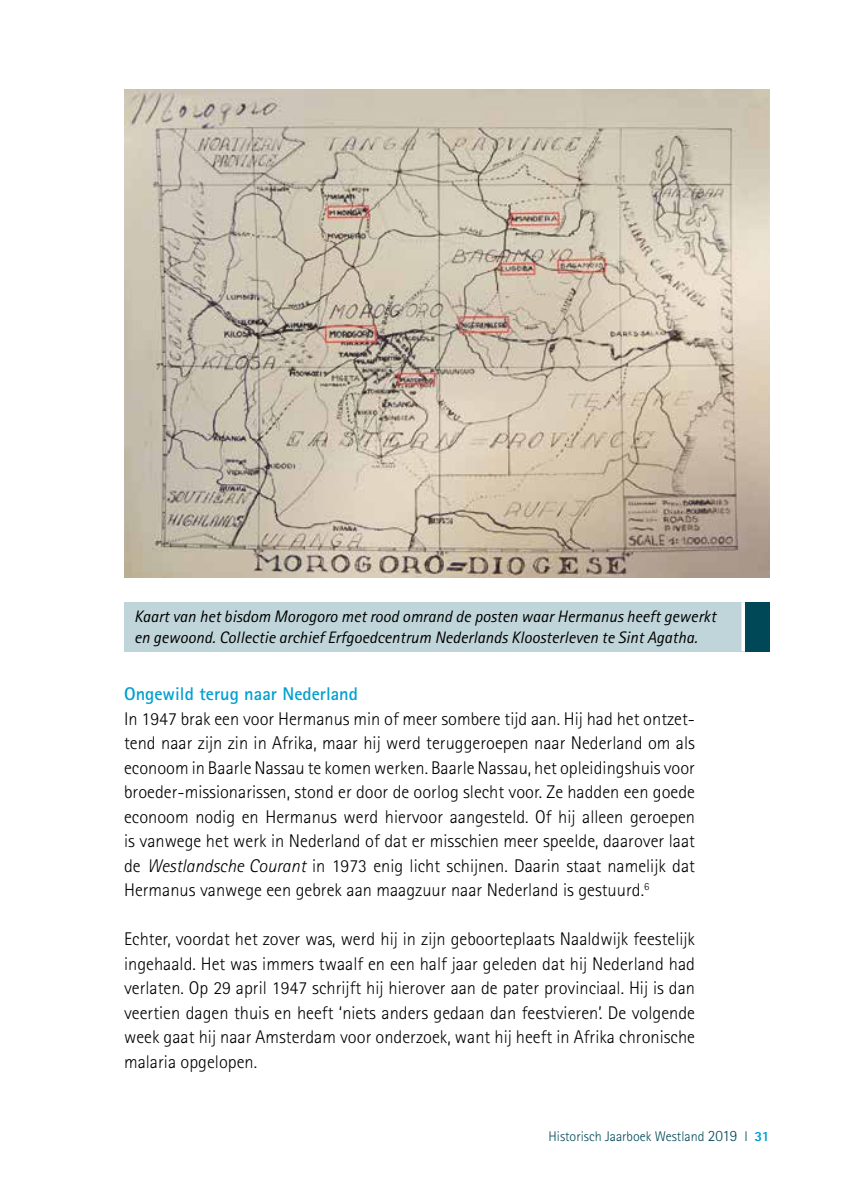
<style>
.page{position:relative;width:844px;height:1191px;background:#fff}
.page>*{position:absolute;margin:0;border:0;box-sizing:border-box;transform-origin:0 0}
.t1{font:300 18.38px/24.5px "Rotis Sans Serif";color:#000;text-align:justify}
.t2{font:700 18.38px "Rotis Sans Serif";color:#00a0d1}
.t3{font:italic 16.62px/21px "Rotis Sans Serif";color:#000}
.t4{font:300 14px "Rotis Sans Serif";color:#004857}
.s1{font-style:italic}
.s2{font-size:15.75px}
.s3{font-weight:800;color:#00a0d1}
</style>
<div class="page">
<img style="left:124px;top:89px;width:645px;height:489px">
<div style="left:124px;top:602px;width:645px;height:49px;background:#c0d5da"></div>
<div style="left:744px;top:602px;width:25px;height:49px;background:#004857"></div>
<hr style="left:741px;top:602px;width:3px;height:49px;background:#fff">
<p class="t3" style="left:134px;top:606px;width:583px">Kaart van het bisdom Morogoro met rood omrand de posten waar Hermanus heeft gewerkt en gewoond. Collectie archief Erfgoedcentrum Nederlands Kloosterleven te Sint Agatha.</p>
<p class="t2" style="left:124px;top:682px;width:235px">Ongewild terug naar Nederland</p>
<p class="t1" style="left:124px;top:706px;width:572px">In 1947 brak een voor Hermanus min of meer sombere tijd aan. Hij had het ontzet&shy;tend naar zijn zin in Afrika, maar hij werd teruggeroepen naar Nederland om als econoom in Baarle Nassau te komen werken. Baarle Nassau, het opleidingshuis voor broeder-missionarissen, stond er door de oorlog slecht voor. Ze hadden een goede econoom nodig en Hermanus werd hiervoor aangesteld. Of hij alleen geroepen is vanwege het werk in Nederland of dat er misschien meer speelde, daarover laat de <span class="s1">Westlandsche Courant</span> in 1973 enig licht schijnen. Daarin staat namelijk dat Hermanus vanwege een gebrek aan maagzuur naar Nederland is gestuurd.<sup>6</sup></p>
<p class="t1" style="left:124px;top:927px;width:572px">Echter, voordat het zover was, werd hij in zijn geboorteplaats Naaldwijk feestelijk ingehaald. Het was immers twaalf en een half jaar geleden dat hij Nederland had verlaten. Op 29 april 1947 schrijft hij hierover aan de pater provinciaal. Hij is dan veertien dagen thuis en heeft ‘niets anders gedaan dan feestvieren’. De volgende week gaat hij naar Amsterdam voor onderzoek, want hij heeft in Afrika chronische malaria opgelopen.</p>
<p class="t4" style="left:548px;top:1128px;width:222px">Historisch Jaarboek Westland <span class="s2">2019</span> I <span class="s3">31</span></p>
</div>
